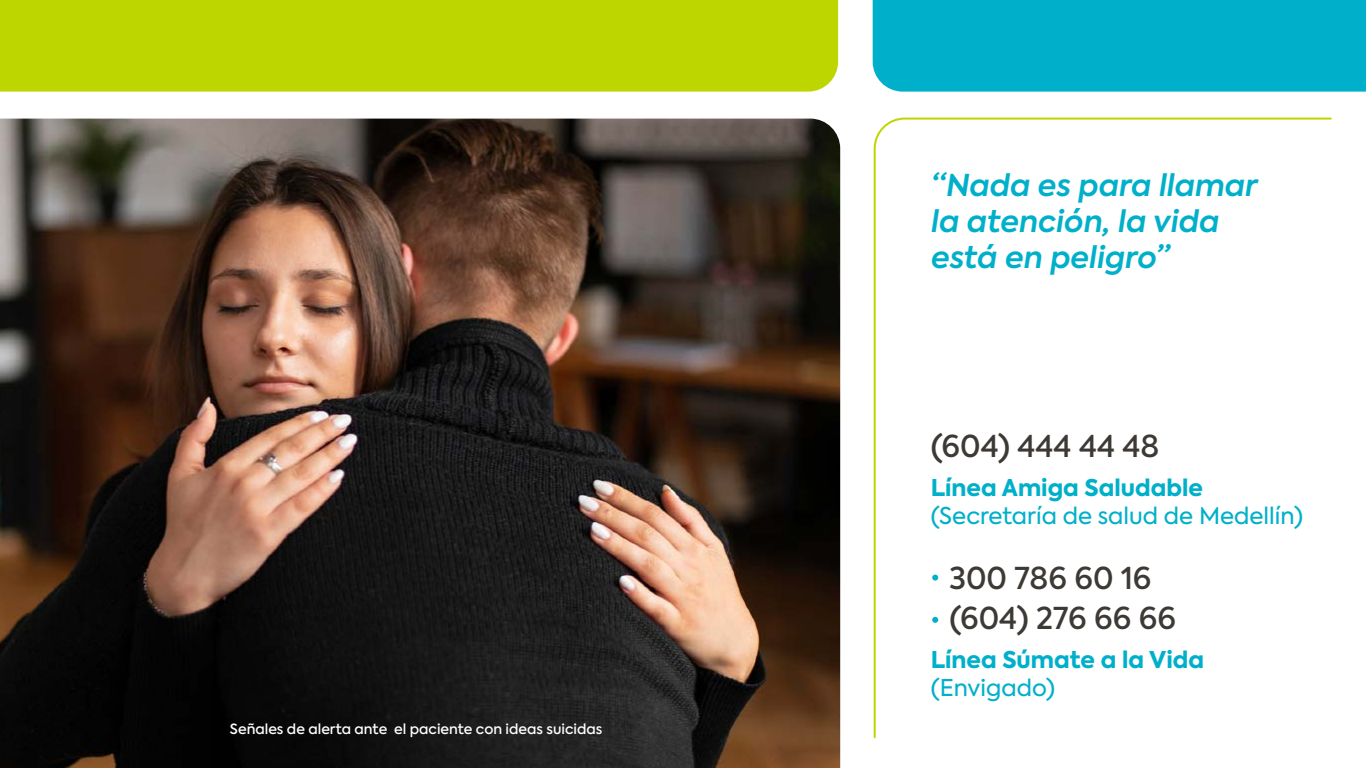
<style>
.page{position:relative;width:1366px;height:768px;background:#fff}
.page>*{position:absolute;margin:0;border:0;box-sizing:border-box;transform-origin:0 0}
.t1{font:italic 600 30px/36px "Axiforma";color:#00b0ca}
.t2{font:500 30px "Axiforma";color:#3d3935}
.t3{font:23px "Axiforma";color:#00b0ca}
.t4{font:800 23px "Axiforma";color:#00b0ca}
.t5{font:500 14px "Axiforma";color:#fff}
</style>
<div class="page">
<svg style="left:873px;top:117px;width:459px;height:622px"></svg>
<div style="left:0;top:0;width:838px;height:92px;background:#bed600"></div>
<div style="left:873px;top:0;width:493px;height:92px;background:#00b0ca"></div>
<img style="left:0;top:119px;width:840px;height:649px">
<svg style="left:932px;top:575px;width:6px;height:6px"></svg>
<svg style="left:932px;top:617px;width:6px;height:6px"></svg>
<p class="t5" style="left:230px;top:719px;width:374px">Señales de alerta ante el paciente con ideas suicidas</p>
<p class="t1" style="left:931px;top:167px;width:328px">“Nada es para llamar la atención, la vida está en peligro”</p>
<p class="t2" style="left:931px;top:427px;width:230px">(604) 444 44 48</p>
<p class="t4" style="left:931px;top:472px;width:274px">Línea Amiga Saludable</p>
<p class="t3" style="left:931px;top:501px;width:374px">(Secretaría de salud de Medellín)</p>
<p class="t2" style="left:949px;top:558px;width:204px">300 786 60 16</p>
<p class="t2" style="left:949px;top:598px;width:228px">(604) 276 66 66</p>
<p class="t4" style="left:931px;top:644px;width:275px">Línea Súmate a la Vida</p>
<p class="t3" style="left:931px;top:672px;width:126px">(Envigado)</p>
</div>
